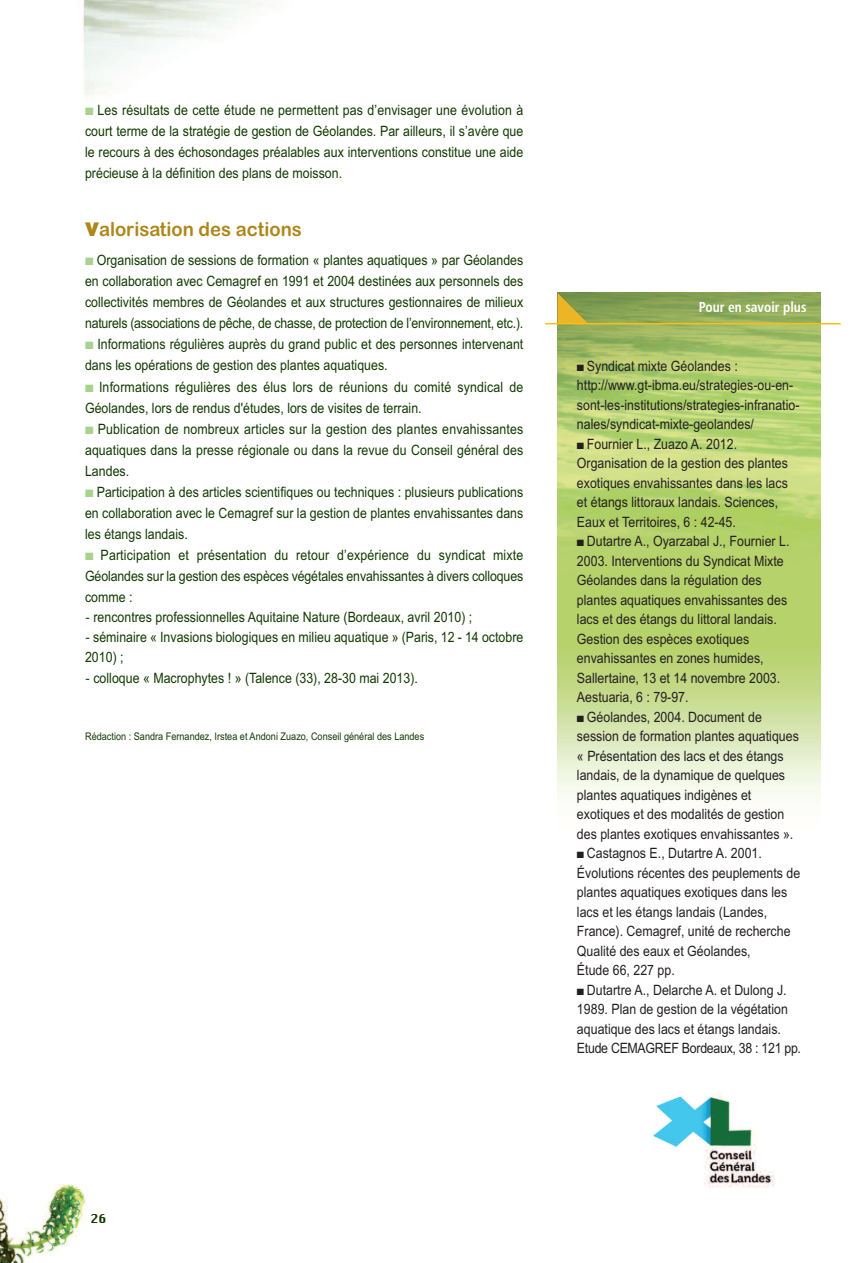
<style>
.page{position:relative;width:851px;height:1263px;background:#fff}
.page>*{position:absolute;margin:0;border:0;box-sizing:border-box;transform-origin:0 0}
.t1{font:19.5px "Arial Rounded MT Bold";color:#ae861a;scale:.95 1}
.t2{font:14.25px/21px "Arial Narrow";color:#123a01;text-align:justify;scale:1.06 1}
.t3{font:14.25px/19.5px "Arial Narrow";color:#231f20;scale:1.06 1}
.t4{font:700 condensed 14.25px "Frutiger";color:#fff;scale:.95 1}
.t5{font:10.5px "Arial Narrow";color:#123a01;scale:1.06 1}
.s1{color:#a7d38d}
.s2{font-family:"Futura";font-weight:800;font-size:18px}
.s3{font-family:"Cambria Math"}
</style>
<div class="page">
<img style="left:0;top:1185px;width:87px;height:78px">
<img style="left:82px;top:0;width:181px;height:95px">
<img style="left:557px;top:293px;width:263px;height:507px">
<img style="left:653px;top:1094px;width:121px;height:94px">
<img style="left:557px;top:293px;width:31px;height:30px">
<hr style="left:545px;top:323px;width:295px;height:1px;background:#fdbe12">
<p class="t2" style="left:85px;top:100px;width:415px"><span class="s1">■</span> Les résultats de cette étude ne permettent pas d’envisager une évolution à court terme de la stratégie de gestion de Géolandes. Par ailleurs, il s’avère que le recours à des échosondages préalables aux interventions constitue une aide précieuse à la définition des plans de moisson.</p>
<h1 class="t1" style="left:85px;top:218px;width:230px"><span class="s2">V</span>alorisation des actions</h1>
<p class="t2" style="left:85px;top:250px;width:415px"><span class="s1">■</span> Organisation de sessions de formation « plantes aquatiques » par Géolandes en collaboration avec Cemagref en 1991 et 2004 destinées aux personnels des collectivités membres de Géolandes et aux structures gestionnaires de milieux naturels (associations de pêche, de chasse, de protection de l’environnement, etc.).</p>
<p class="t2" style="left:85px;top:334px;width:415px"><span class="s1">■</span> Informations régulières auprès du grand public et des personnes intervenant dans les opérations de gestion des plantes aquatiques.</p>
<p class="t2" style="left:85px;top:376px;width:415px"><span class="s1">■</span> Informations régulières des élus lors de réunions du comité syndical de<br>Géolandes, lors de rendus d'études, lors de visites de terrain.</p>
<p class="t2" style="left:85px;top:418px;width:415px"><span class="s1">■</span> Publication de nombreux articles sur la gestion des plantes envahissantes aquatiques dans la presse régionale ou dans la revue du Conseil général des Landes.</p>
<p class="t2" style="left:85px;top:481px;width:415px"><span class="s1">■</span> Participation à des articles scientifiques ou techniques : plusieurs publications en collaboration avec le Cemagref sur la gestion de plantes envahissantes dans les étangs landais.</p>
<p class="t2" style="left:85px;top:544px;width:415px"><span class="s1">■</span> Participation et présentation du retour d’expérience du syndicat mixte Géolandes sur la gestion des espèces végétales envahissantes à divers colloques comme :</p>
<p class="t2" style="left:85px;top:606px;width:367px"><span class="s3">-</span> rencontres professionnelles Aquitaine Nature (Bordeaux, avril 2010) ;</p>
<p class="t2" style="left:85px;top:627px;width:415px;line-height:20.2px"><span class="s3">-</span> séminaire « Invasions biologiques en milieu aquatique » (Paris, 12 - 14 octobre<br>2010) ;</p>
<p class="t2" style="left:85px;top:667px;width:315px"><span class="s3">-</span> colloque « Macrophytes ! » (Talence (33), 28-30 mai 2013).</p>
<p class="t5" style="left:85px;top:730px;width:321px">Rédaction : Sandra Fernandez, Irstea et Andoni Zuazo, Conseil général des Landes</p>
<p class="t4" style="left:698px;top:301px;width:115px">Pour en savoir plus</p>
<p class="t3" style="left:577px;top:356px;width:211px">■ Syndicat mixte Géolandes : http://www.gt-ibma.eu/strategies-ou-en&shy;sont-les-institutions/strategies-infranatio&shy;nales/syndicat-mixte-geolandes/</p>
<p class="t3" style="left:577px;top:434px;width:200px">■ Fournier L., Zuazo A. 2012.<br>Organisation de la gestion des plantes exotiques envahissantes dans les lacs et étangs littoraux landais. Sciences, Eaux et Territoires, 6 : 42-45.</p>
<p class="t3" style="left:577px;top:532px;width:202px">■ Dutartre A., Oyarzabal J., Fournier L.<br>2003. Interventions du Syndicat Mixte Géolandes dans la régulation des plantes aquatiques envahissantes des lacs et des étangs du littoral landais.<br>Gestion des espèces exotiques envahissantes en zones humides, Sallertaine, 13 et 14 novembre 2003.<br>Aestuaria, 6 : 79-97.</p>
<p class="t3" style="left:577px;top:707px;width:211px">■ Géolandes, 2004. Document de session de formation plantes aquatiques « Présentation des lacs et des étangs landais, de la dynamique de quelques plantes aquatiques indigènes et exotiques et des modalités de gestion des plantes exotiques envahissantes ».</p>
<p class="t3" style="left:577px;top:844px;width:212px">■ Castagnos E., Dutartre A. 2001.<br>Évolutions récentes des peuplements de plantes aquatiques exotiques dans les lacs et les étangs landais (Landes, France). Cemagref, unité de recherche Qualité des eaux et Géolandes,<br>Étude 66, 227 pp.</p>
<p class="t3" style="left:577px;top:980px;width:213px">■ Dutartre A., Delarche A. et Dulong J.<br>1989. Plan de gestion de la végétation aquatique des lacs et étangs landais.<br>Etude CEMAGREF Bordeaux, 38 : 121 pp.</p>
</div>
